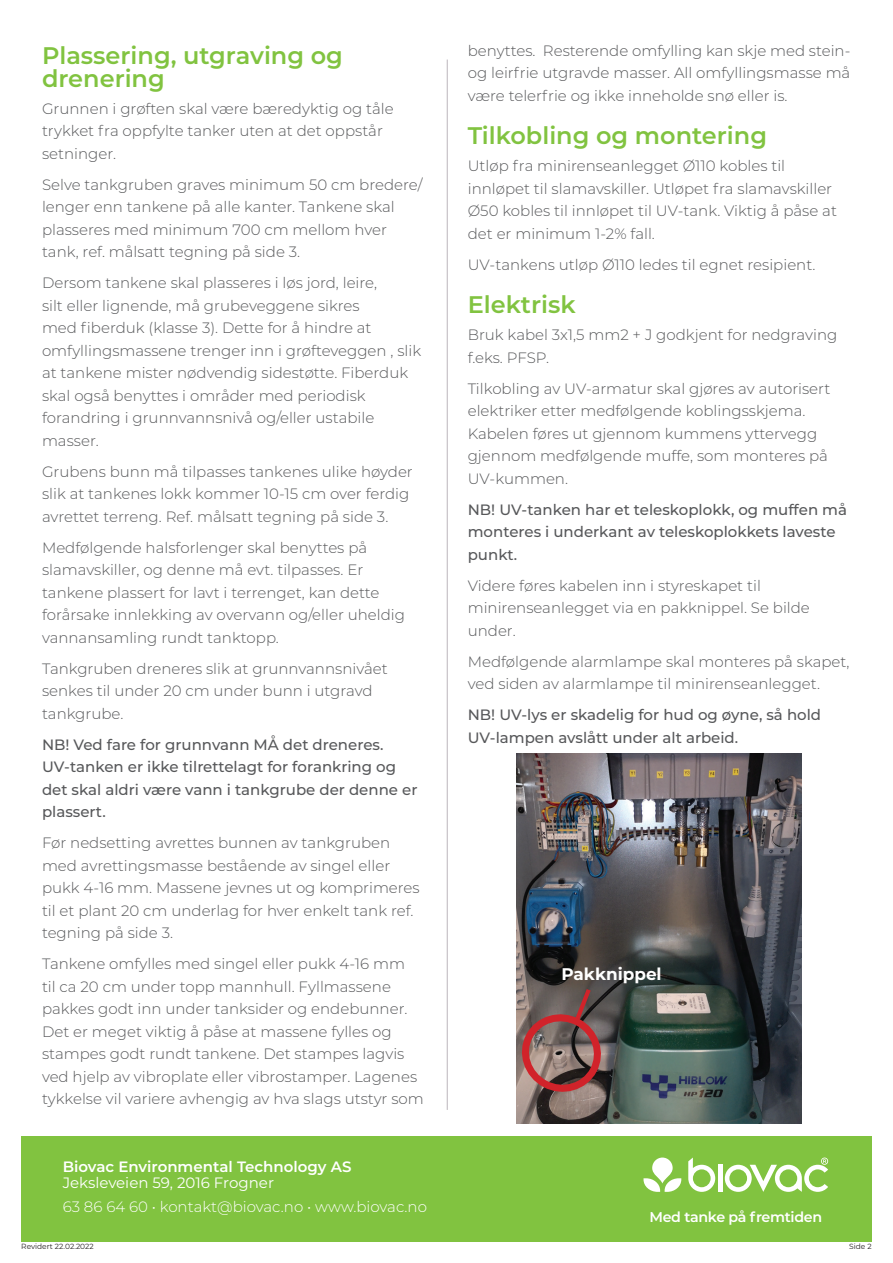
<style>
.page{position:relative;width:893px;height:1263px;background:#fff}
.page>*{position:absolute;margin:0;border:0;box-sizing:border-box;transform-origin:0 0}
.t1{font:600 24px/22.5px "Montserrat";color:#81c340}
.t2{font:700 16.8px "Montserrat";color:#fff}
.t3{font:300 15px/22.5px "Montserrat";color:#57585a}
.t4{font:500 15px/22.5px "Montserrat";color:#57585a}
.t5{font:300 15px "Montserrat";color:#fff}
.t6{font:600 15px "Montserrat";color:#fff}
.t7{font:15px "Montserrat";color:#fff}
.t8{font:600 14.25px "Montserrat";letter-spacing:-.02em;color:#fff}
.t9{font:7.5px "Montserrat";color:#231f20}
</style>
<div class="page">
<hr style="left:447px;top:60px;width:1px;height:1050px;background:#bbb5bb">
<div style="left:21px;top:1136px;width:851px;height:106px;background:#81c340"></div>
<hr style="left:718px;top:1165px;width:4px;height:27px;background:#fff">
<svg style="left:688px;top:1157px;width:27px;height:35px"></svg>
<svg style="left:725px;top:1157px;width:103px;height:35px"></svg>
<div style="left:652px;top:1157px;width:21px;height:26px;background:#fff;border-radius:10px"></div>
<svg style="left:643px;top:1178px;width:38px;height:14px"></svg>
<img style="left:516px;top:753px;width:286px;height:370px">
<svg style="left:516px;top:984px;width:96px;height:109px;background:#815c59"></svg>
<h1 class="t1" style="left:42px;top:43px;width:302px">Plassering, utgraving og drenering</h1>
<p class="t3" style="left:42px;top:96px;width:353px">Grunnen i grøften skal være bæredyktig og tåle trykket fra oppfylte tanker uten at det oppstår setninger.</p>
<p class="t3" style="left:42px;top:172px;width:382px">Selve tankgruben graves minimum 50 cm bredere/ lenger enn tankene på alle kanter. Tankene skal plasseres med minimum 700 cm mellom hver tank, ref. målsatt tegning på side 3.</p>
<p class="t3" style="left:42px;top:271px;width:381px">Dersom tankene skal plasseres i løs jord, leire,<br>silt eller lignende, må grubeveggene sikres<br>med fiberduk (klasse 3). Dette for å hindre at omfyllingsmassene trenger inn i grøfteveggen , slik at tankene mister nødvendig sidestøtte. Fiberduk skal også benyttes i områder med periodisk forandring i grunnvannsnivå og/eller ustabile masser.</p>
<p class="t3" style="left:42px;top:459px;width:372px">Grubens bunn må tilpasses tankenes ulike høyder slik at tankenes lokk kommer 10-15 cm over ferdig avrettet terreng. Ref. målsatt tegning på side 3.</p>
<p class="t3" style="left:42px;top:535px;width:365px">Medfølgende halsforlenger skal benyttes på slamavskiller, og denne må evt. tilpasses. Er tankene plassert for lavt i terrenget, kan dette forårsake innlekking av overvann og/eller uheldig vannansamling rundt tanktopp.</p>
<p class="t3" style="left:42px;top:656px;width:347px">Tankgruben dreneres slik at grunnvannsnivået senkes til under 20 cm under bunn i utgravd tankgrube.</p>
<p class="t4" style="left:42px;top:732px;width:377px">NB! Ved fare for grunnvann MÅ det dreneres.<br>UV-tanken er ikke tilrettelagt for forankring og det skal aldri være vann i tankgrube der denne er plassert.</p>
<p class="t3" style="left:42px;top:831px;width:379px">Før nedsetting avrettes bunnen av tankgruben med avrettingsmasse bestående av singel eller pukk 4-16 mm. Massene jevnes ut og komprimeres til et plant 20 cm underlag for hver enkelt tank ref. tegning på side 3.</p>
<p class="t3" style="left:42px;top:952px;width:383px">Tankene omfylles med singel eller pukk 4-16 mm<br>til ca 20 cm under topp mannhull. Fyllmassene pakkes godt inn under tanksider og endebunner.<br>Det er meget viktig å påse at massene fylles og stampes godt rundt tankene. Det stampes lagvis ved hjelp av vibroplate eller vibrostamper. Lagenes tykkelse vil variere avhengig av hva slags utstyr som</p>
<p class="t6" style="left:63px;top:1156px;width:290px">Biovac Environmental Technology AS</p>
<p class="t7" style="left:63px;top:1173px;width:213px">Jeksleveien 59, 2016 Frogner</p>
<p class="t5" style="left:63px;top:1196px;width:366px">63 86 64 60 • kontakt@biovac.no • www.biovac.no</p>
<p class="t3" style="left:468px;top:38px;width:384px;text-align:justify">benyttes. Resterende omfylling kan skje med stein&shy;og leirfrie utgravde masser. All omfyllingsmasse må være telerfrie og ikke inneholde snø eller is.</p>
<h1 class="t1" style="left:468px;top:123px;width:301px">Tilkobling og montering</h1>
<p class="t3" style="left:468px;top:154px;width:371px">Utløp fra minirenseanlegget Ø110 kobles til innløpet til slamavskiller. Utløpet fra slamavskiller Ø50 kobles til innløpet til UV-tank. Viktig å påse at det er minimum 1-2% fall.</p>
<p class="t3" style="left:468px;top:253px;width:349px">UV-tankens utløp Ø110 ledes til egnet resipient.</p>
<h1 class="t1" style="left:468px;top:292px;width:109px">Elektrisk</h1>
<p class="t3" style="left:468px;top:323px;width:371px">Bruk kabel 3x1,5 mm2 + J godkjent for nedgraving f.eks. PFSP.</p>
<p class="t3" style="left:468px;top:377px;width:364px">Tilkobling av UV-armatur skal gjøres av autorisert elektriker etter medfølgende koblingsskjema.<br>Kabelen føres ut gjennom kummens yttervegg gjennom medfølgende muffe, som monteres på UV-kummen.</p>
<p class="t4" style="left:468px;top:497px;width:381px">NB! UV-tanken har et teleskoplokk, og muffen må monteres i underkant av teleskoplokkets laveste punkt.</p>
<p class="t3" style="left:468px;top:574px;width:344px">Videre føres kabelen inn i styreskapet til minirenseanlegget via en pakknippel. Se bilde under.</p>
<p class="t3" style="left:468px;top:650px;width:383px">Medfølgende alarmlampe skal monteres på skapet, ved siden av alarmlampe til minirenseanlegget.</p>
<p class="t4" style="left:468px;top:703px;width:355px">NB! UV-lys er skadelig for hud og øyne, så hold<br>UV-lampen avslått under alt arbeid.</p>
<p class="t2" style="left:561px;top:961px;width:102px">Pakknippel</p>
<p class="t8" style="left:649px;top:1207px;width:174px">Med tanke på fremtiden</p>
<p class="t9" style="left:21px;top:1241px;width:74px">Revidert 22.02.2022</p>
<p class="t9" style="left:849px;top:1241px;width:24px">Side 2</p>
</div>
